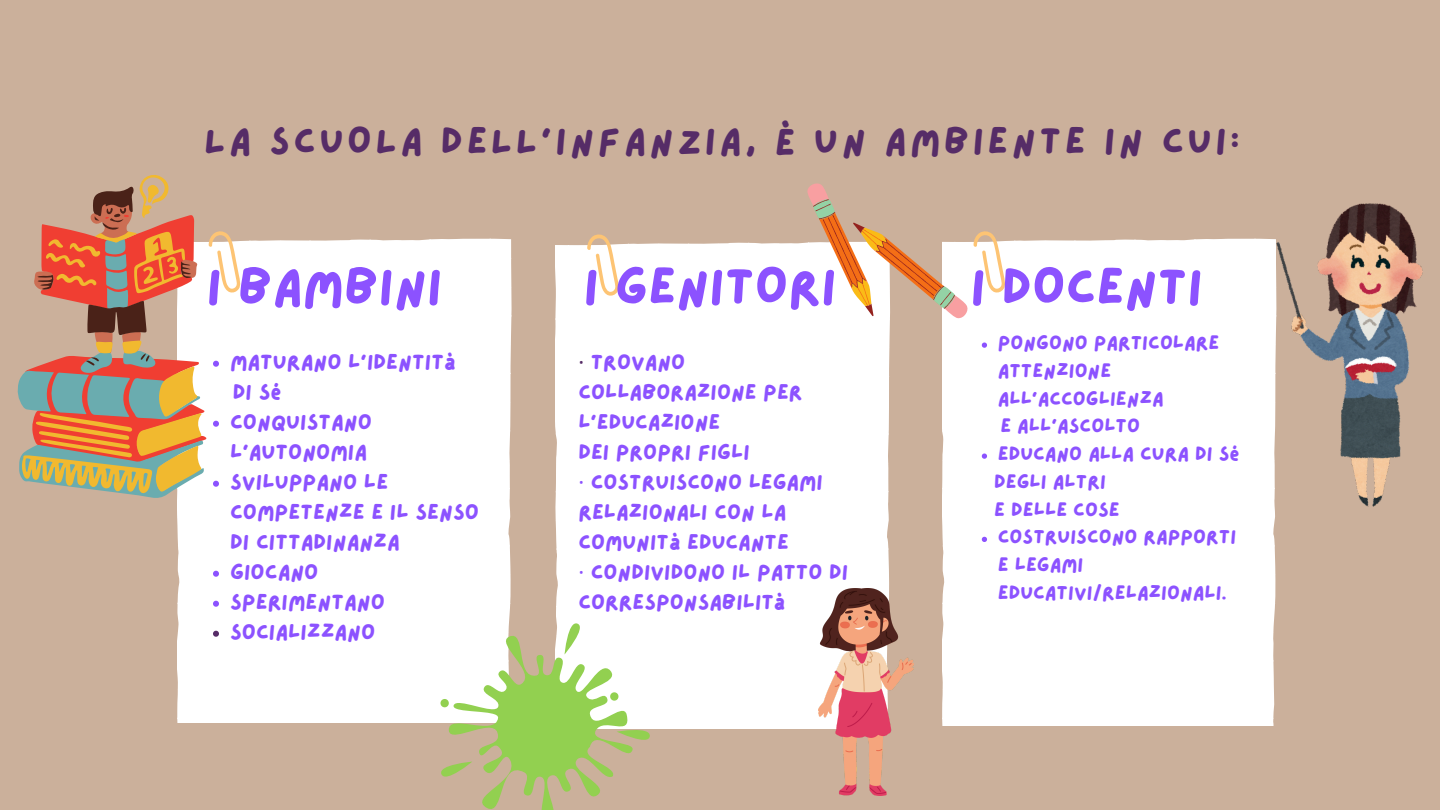
<style>
.page{position:relative;width:1440px;height:810px;background:#cbb09b}
.page>*{position:absolute;margin:0;border:0;box-sizing:border-box;transform-origin:0 0}
.t1{font:52px "Lazydog";color:#8c52ff}
.t2{font:38.1px "Lazydog";letter-spacing:.09em;color:#562c67}
.t3{font:21.9px/30px "Lazydog";color:#8c52ff}
.t4{font:21.7px/30px "Lazydog";color:#8c52ff}
.t5{font:20px/27.8px "Lazydog";color:#8c52ff}
.s1{font-family:"Noto Sans";color:#562c67}
.s2{font-family:"Noto Sans"}
</style>
<div class="page">
<div style="left:556px;top:242px;width:334px;height:487px;background:#fff"></div>
<svg style="left:587px;top:234px;width:33px;height:62px;background:#f7e7d3"></svg>
<div style="left:942px;top:239px;width:334px;height:486px;background:#fff"></div>
<div style="left:177px;top:239px;width:334px;height:483px;background:#fff"></div>
<svg style="left:18px;top:377px;width:186px;height:121px"></svg>
<svg style="left:21px;top:175px;width:181px;height:319px"></svg>
<img style="left:818px;top:588px;width:95px;height:207px">
<img style="left:1277px;top:204px;width:145px;height:303px">
<svg style="left:437px;top:620px;width:214px;height:190px"></svg>
<svg style="left:806px;top:183px;width:200px;height:148px"></svg>
<svg style="left:25px;top:186px;width:216px;height:277px"></svg>
<svg style="left:213px;top:481px;width:6px;height:6px"></svg>
<svg style="left:213px;top:571px;width:6px;height:6px"></svg>
<svg style="left:213px;top:601px;width:6px;height:6px"></svg>
<svg style="left:213px;top:631px;width:6px;height:6px"></svg>
<svg style="left:982px;top:343px;width:5px;height:5px"></svg>
<svg style="left:982px;top:454px;width:5px;height:5px"></svg>
<svg style="left:982px;top:537px;width:5px;height:5px"></svg>
<p class="t2" style="left:204px;top:122px;width:1037px">LA SCUOLA DELL'INFANZIA, È UN AMBIENTE IN CUI:</p>
<p class="t1" style="left:207px;top:261px;width:237px">I BAMBINI</p>
<p class="t1" style="left:584px;top:261px;width:254px">I GENITORI</p>
<p class="t1" style="left:971px;top:262px;width:234px">I DOCENTI</p>
<p class="t5" style="left:998px;top:330px;width:223px">PONGONO PARTICOLARE<br>ATTENZIONE<br>ALL’ACCOGLIENZA</p>
<p class="t5" style="left:1000px;top:413px;width:141px">E ALL’ASCOLTO</p>
<h1 class="t5" style="left:998px;top:441px;width:243px">EDUCANO ALLA CURA DI SÉ</h1>
<p class="t5" style="left:994px;top:468px;width:113px">DEGLI ALTRI</p>
<p class="t5" style="left:994px;top:496px;width:127px">E DELLE COSE</p>
<p class="t5" style="left:998px;top:524px;width:240px">COSTRUISCONO RAPPORTI<br>E LEGAMI<br>EDUCATIVI/RELAZIONALI.</p>
<p class="t3" style="left:230px;top:348px;width:227px">MATURANO L’IDENTITÀ</p>
<p class="t3" style="left:233px;top:378px;width:50px">DI SÉ</p>
<p class="t3" style="left:230px;top:408px;width:144px">CONQUISTANO<br>L’AUTONOMIA</p>
<p class="t3" style="left:230px;top:468px;width:251px">SVILUPPANO LE<br>COMPETENZE E IL SENSO<br>DI CITTADINANZA</p>
<p class="t3" style="left:230px;top:558px;width:90px">GIOCANO</p>
<h1 class="t3" style="left:230px;top:588px;width:156px">SPERIMENTANO</h1>
<p class="t3" style="left:230px;top:618px;width:147px">SOCIALIZZANO</p>
<p class="t4" style="left:578px;top:348px;width:226px"><span class="s1">·</span> TROVANO<br>COLLABORAZIONE PER<br>L’EDUCAZIONE</p>
<p class="t4" style="left:578px;top:438px;width:173px">DEI PROPRI FIGLI</p>
<h1 class="t4" style="left:578px;top:468px;width:246px"><span class="s2">·</span> COSTRUISCONO LEGAMI<br>RELAZIONALI CON LA</h1>
<p class="t4" style="left:578px;top:528px;width:212px">COMUNITÀ EDUCANTE</p>
<p class="t4" style="left:578px;top:558px;width:271px"><span class="s2">·</span> CONDIVIDONO IL PATTO DI</p>
<p class="t4" style="left:578px;top:588px;width:209px">CORRESPONSABILITÀ</p>
</div>
